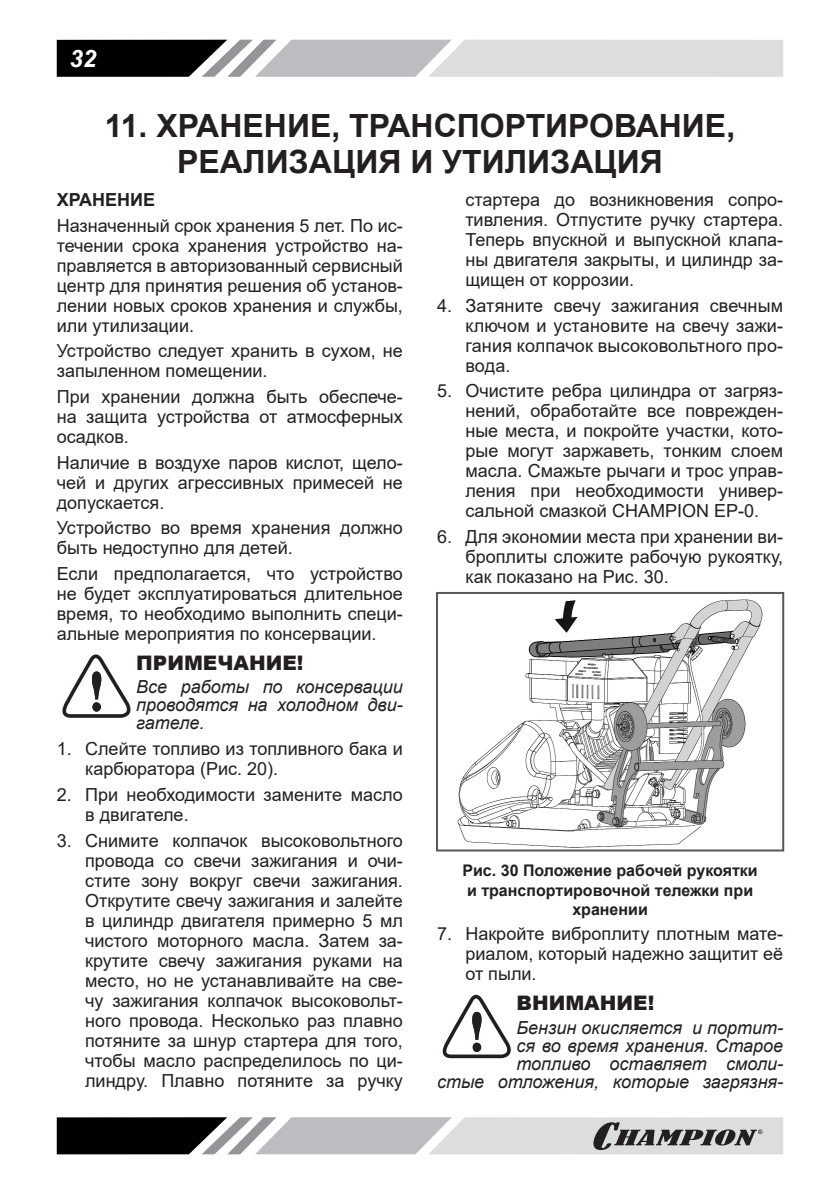
<style>
.page{position:relative;width:840px;height:1191px;background:#fff}
.page>*{position:absolute;margin:0;border:0;box-sizing:border-box;transform-origin:0 0}
.Заголовок_1{font:700 32px/36px "Arial";color:#231f20;text-align:center}
.t1{font:italic 700 24px "Arial";color:#fff}
.ВНИМАНИЕ{font:900 20px "Arial";color:#231f20}
.Текст_список{font:18px/20px "Arial";color:#231f20;text-align:justify}
.Текст_основной{font:18px/20px "Arial";color:#231f20;text-align:justify}
.ВНИМАНИЕ_ТЕКСТ{font:italic 18px/18px "Arial";color:#231f20;text-align:justify}
.Заголовок3{font:700 18px "Arial";color:#231f20}
.РИСУНОК{font:700 16px/19.2px "Arial";color:#231f20;text-align:center}
</style>
<div class="page">
<svg style="left:57px;top:40px;width:725px;height:37px;background:#a7a8a9"></svg>
<svg style="left:57px;top:1117px;width:725px;height:37px;background:#9c9c9e"></svg>
<svg style="left:62px;top:654px;width:69px;height:64px"></svg>
<img style="left:457px;top:599px;width:306px;height:249px">
<div style="left:436px;top:592px;width:347px;height:259px;border:2px solid #57585a"></div>
<svg style="left:442px;top:994px;width:69px;height:64px"></svg>
<h2 class="t1" style="left:70px;top:42px;width:28px">32</h2>
<p class="Заголовок_1" style="left:105px;top:108px;width:631px">11. ХРАНЕНИЕ, ТРАНСПОРТИРОВАНИЕ,<br>РЕАЛИЗАЦИЯ И УТИЛИЗАЦИЯ</p>
<p class="Заголовок3" style="left:57px;top:187px;width:100px">ХРАНЕНИЕ</p>
<p class="Текст_основной" style="left:57px;top:215px;width:347px">Назначенный срок хранения 5 лет. По ис&shy;течении срока хранения устройство на&shy;правляется в авторизованный сервисный центр для принятия решения об установ&shy;лении новых сроков хранения и службы, или утилизации.</p>
<p class="Текст_основной" style="left:57px;top:341px;width:347px">Устройство следует хранить в сухом, не запыленном помещении.</p>
<p class="Текст_основной" style="left:57px;top:386px;width:347px">При хранении должна быть обеспече&shy;на защита устройства от атмосферных осадков.</p>
<p class="Текст_основной" style="left:57px;top:452px;width:347px">Наличие в воздухе паров кислот, щело&shy;чей и других агрессивных примесей не допускается.</p>
<p class="Текст_основной" style="left:57px;top:518px;width:347px">Устройство во время хранения должно быть недоступно для детей.</p>
<p class="Текст_основной" style="left:57px;top:563px;width:347px">Если предполагается, что устройство не будет эксплуатироваться длительное время, то необходимо выполнить специ&shy;альные мероприятия по консервации.</p>
<p class="ВНИМАНИЕ" style="left:136px;top:648px;width:169px">ПРИМЕЧАНИЕ!</p>
<p class="ВНИМАНИЕ_ТЕКСТ" style="left:136px;top:678px;width:268px">Все работы по консервации проводятся на холодном дви&shy;гателе.</p>
<p class="Текст_список" style="left:85px;top:738px;width:319px;text-indent:-28px">1. Слейте топливо из топливного бака и карбюратора (Рис. 20).</p>
<p class="Текст_список" style="left:85px;top:784px;width:319px;text-indent:-28px">2. При необходимости замените масло в двигателе.</p>
<p class="Текст_список" style="left:85px;top:830px;width:319px;text-indent:-28px">3. Снимите колпачок высоковольтного провода со свечи зажигания и очи&shy;стите зону вокруг свечи зажигания.<br>Открутите свечу зажигания и залейте в цилиндр двигателя примерно 5 мл чистого моторного масла. Затем за&shy;крутите свечу зажигания руками на место, но не устанавливайте на све&shy;чу зажигания колпачок высоковольт&shy;ного провода. Несколько раз плавно потяните за шнур стартера для того, чтобы масло распределилось по ци&shy;линдру. Плавно потяните за ручку</p>
<p class="Текст_список" style="left:465px;top:189px;width:319px">стартера до возникновения сопро&shy;тивления. Отпустите ручку стартера.<br>Теперь впускной и выпускной клапа&shy;ны двигателя закрыты, и цилиндр за&shy;щищен от коррозии.</p>
<p class="Текст_список" style="left:465px;top:295px;width:319px;text-indent:-28px">4. Затяните свечу зажигания свечным ключом и установите на свечу зажи&shy;гания колпачок высоковольтного про&shy;вода.</p>
<p class="Текст_список" style="left:465px;top:381px;width:319px;text-indent:-28px">5. Очистите ребра цилиндра от загряз&shy;нений, обработайте все поврежден&shy;ные места, и покройте участки, кото&shy;рые могут заржаветь, тонким слоем масла. Смажьте рычаги и трос управ&shy;ления при необходимости универ&shy;сальной смазкой CHAMPION EP-0.</p>
<p class="Текст_список" style="left:465px;top:526px;width:319px;text-indent:-28px">6. Для экономии места при хранении ви&shy;броплиты сложите рабочую рукоятку, как показано на Рис. 30.</p>
<p class="РИСУНОК" style="left:462px;top:861px;width:297px">Рис. 30 Положение рабочей рукоятки и транспортировочной тележки при хранении</p>
<p class="Текст_список" style="left:465px;top:924px;width:319px;text-indent:-28px">7. Накройте виброплиту плотным мате&shy;риалом, который надежно защитит её от пыли.</p>
<p class="ВНИМАНИЕ" style="left:516px;top:988px;width:139px">ВНИМАНИЕ!</p>
<p class="ВНИМАНИЕ_ТЕКСТ" style="left:437px;top:1018px;width:347px;text-align:right">Бензин окисляется и портит-<br>ся во время хранения. Старое<br>топливо оставляет смоли-<br>стые отложения, которые загрязня-</p>
</div>
